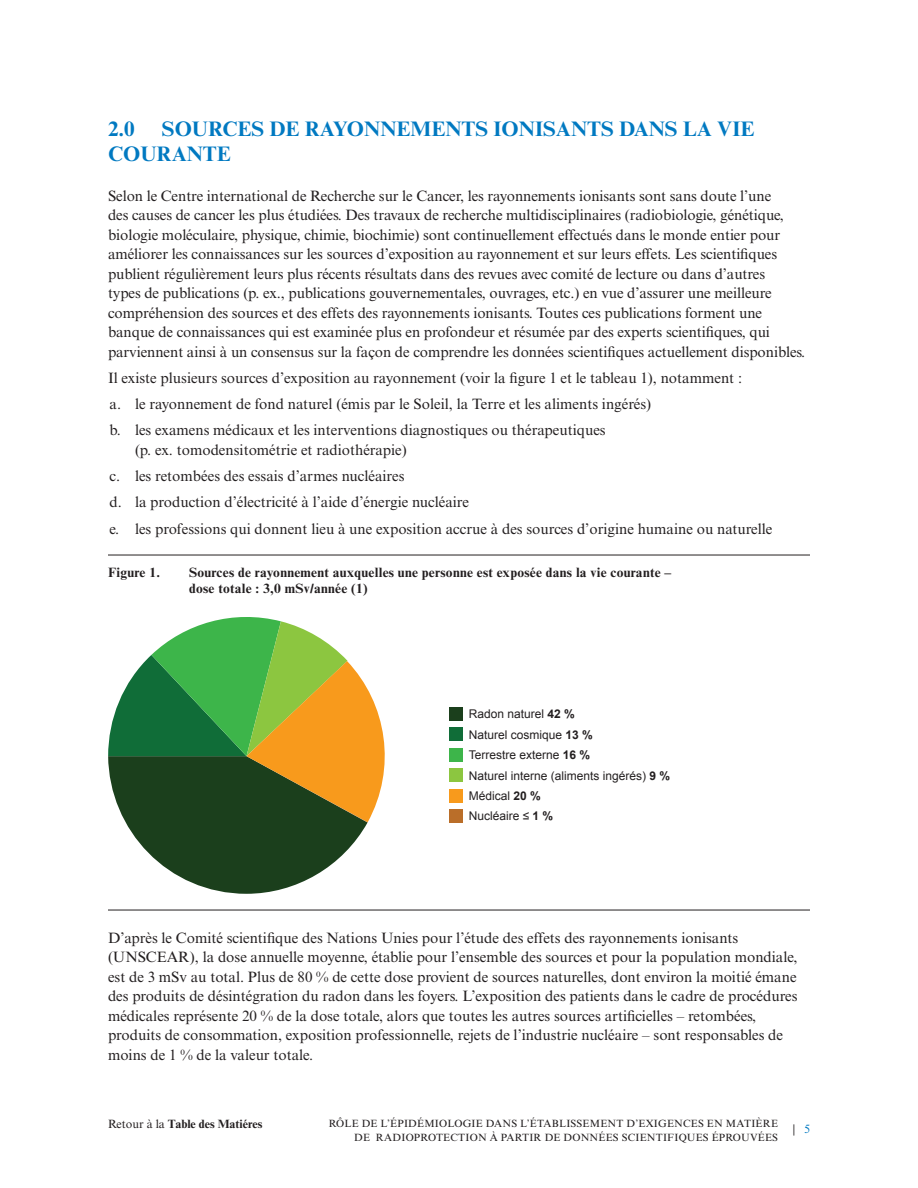
<style>
.page{position:relative;width:918px;height:1188px;background:#fff}
.page>*{position:absolute;margin:0;border:0;box-sizing:border-box;transform-origin:0 0}
.t1{font:700 21px "Times New Roman MT Std";color:#0079c1}
.t2{font:15px/19.5px "Times New Roman MT Std";letter-spacing:-.005em;color:#231f20}
.t3{font:700 13.5px/16.2px "Times New Roman MT Std";letter-spacing:.02em;color:#231f20}
.t4{font:12px/20.4px "Arial";color:#231f20}
.t5{font:700 12px "Times New Roman MT Std";color:#231f20}
.t6{font:12px "Times New Roman MT Std";color:#231f20}
.t7{font:10.5px "Times New Roman MT Std";letter-spacing:.02em;color:#231f20}
.s1{font-weight:700}
.s2{font-weight:400}
.s3{color:#0079c1}
</style>
<div class="page">
<hr style="left:108px;top:555px;width:702px;height:1px;background:#231f20">
<hr style="left:108px;top:910px;width:702px;height:1px;background:#231f20">
<svg style="left:108px;top:617px;width:277px;height:277px"></svg>
<div style="left:450px;top:707px;width:13px;height:13px;background:#1b3f1c"></div>
<div style="left:450px;top:728px;width:13px;height:13px;background:#106d38"></div>
<div style="left:450px;top:789px;width:13px;height:13px;background:#f89a1c"></div>
<div style="left:450px;top:809px;width:13px;height:13px;background:#ba6e29"></div>
<div style="left:450px;top:769px;width:13px;height:13px;background:#8cc640"></div>
<div style="left:450px;top:748px;width:13px;height:13px;background:#3db54a"></div>
<h1 class="t1" style="left:108px;top:116px;width:47px">2.0 SO</h1>
<h1 class="t1" style="left:192px;top:116px;width:173px">URCES DE RAYONN</h1>
<h1 class="t1" style="left:397px;top:116px;width:359px">EMENTS IONISANTS DANS LA VIE</h1>
<h1 class="t1" style="left:108px;top:141px;width:124px">COURANTE</h1>
<p class="t2" style="left:108px;top:186px;width:699px">Selon le Centre international de Recherche sur le Cancer, les rayonnements ionisants sont sans doute l’une<br>des causes de cancer les plus étudiées. Des travaux de recherche multidisciplinaires (radiobiologie, génétique, biologie moléculaire, physique, chimie, biochimie) sont continuellement effectués dans le monde entier pour améliorer les connaissances sur les sources d’exposition au rayonnement et sur leurs effets. Les scientifiques publient régulièrement leurs plus récents résultats dans des revues avec comité de lecture ou dans d’autres<br>types de publications (p. ex., publications gouvernementales, ouvrages, etc.) en vue d’assurer une meilleure compréhension des sources et des effets des rayonnements ionisants. Toutes ces publications forment une banque de connaissances qui est examinée plus en profondeur et résumée par des experts scientifiques, qui parviennent ainsi à un consensus sur la façon de comprendre les données scientifiques actuellement disponibles.</p>
<p class="t2" style="left:108px;top:365px;width:636px;line-height:26.2px">Il existe plusieurs sources d’exposition au rayonnement (voir la figure 1 et le tableau 1), notamment : a. le rayonnement de fond naturel (émis par le Soleil, la Terre et les aliments ingérés)<br>b. les examens médicaux et les interventions diagnostiques ou thérapeutiques</p>
<p class="t2" style="left:110px;top:437px;width:665px;line-height:26.2px;text-indent:26px">(p. ex. tomodensitométrie et radiothérapie)<br>c. les retombées des essais d’armes nucléaires<br>d. la production d’électricité à l’aide d’énergie nucléaire<br>e. les professions qui donnent lieu à une exposition accrue à des sources d’origine humaine ou naturelle</p>
<p class="t3" style="left:108px;top:564px;width:72px">Figure 1. S</p>
<p class="t3" style="left:189px;top:564px;width:484px;text-indent:8px">ources de rayonnement auxquelles une personne est exposée dans la vie courante – dose totale : 3,0 mSv/année (1)</p>
<p class="t4" style="left:469px;top:704px;width:203px">Radon naturel <span class="s1">42 %<br></span>Naturel cosmique <span class="s1">13 %<br></span>Terrestre externe <span class="s1">16 %<br></span>Naturel interne (aliments ingérés) <span class="s1">9 %<br></span>Médical <span class="s1">20 %<br></span>Nucléaire ≤ <span class="s1">1 %</span></p>
<p class="t2" style="left:108px;top:928px;width:691px">D’après le Comité scientifique des Nations Unies pour l’étude des effets des rayonnements ionisants (UNSCEAR), la dose annuelle moyenne, établie pour l’ensemble des sources et pour la population mondiale, est de 3 mSv au total. Plus de 80 % de cette dose provient de sources naturelles, dont environ la moitié émane des produits de désintégration du radon dans les foyers. L’exposition des patients dans le cadre de procédures médicales représente 20 % de la dose totale, alors que toutes les autres sources artificielles – retombées, produits de consommation, exposition professionnelle, rejets de l’industrie nucléaire – sont responsables de moins de 1 % de la valeur totale.</p>
<p class="t5" style="left:108px;top:1116px;width:156px"><span class="s2">Retour à la</span> Table des Matiéres</p>
<p class="t7" style="left:329px;top:1118px;width:77px">Rôle de l’épid</p>
<p class="t7" style="left:417px;top:1118px;width:16px">émiolo</p>
<p class="t7" style="left:463px;top:1118px;width:32px">gie dans</p>
<p class="t7" style="left:520px;top:1118px;width:26px">l’établissement</p>
<p class="t7" style="left:627px;top:1118px;width:49px">d ’exigences</p>
<p class="t7" style="left:707px;top:1118px;width:28px">en mati</p>
<p class="t7" style="left:756px;top:1118px;width:16px">ère</p>
<p class="t7" style="left:354px;top:1131px;width:9px">de</p>
<p class="t7" style="left:376px;top:1131px;width:9px">radioprotection</p>
<p class="t7" style="left:490px;top:1131px;width:19px">à partir</p>
<p class="t7" style="left:545px;top:1131px;width:29px">de donn</p>
<p class="t7" style="left:598px;top:1131px;width:31px">ées scientifi</p>
<p class="t7" style="left:679px;top:1131px;width:49px">ques épro</p>
<p class="t7" style="left:741px;top:1131px;width:31px">uvées</p>
<p class="t6" style="left:793px;top:1122px;width:19px">| <span class="s3">5</span></p>
</div>
